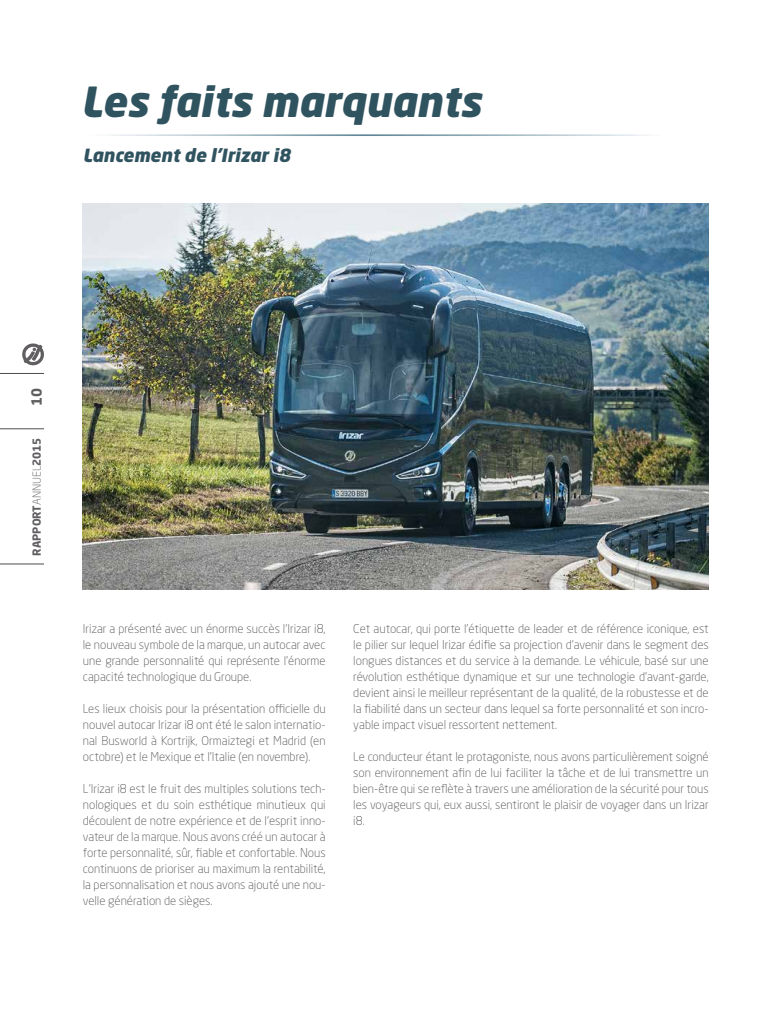
<style>
.page{position:relative;width:768px;height:1024px;background:#fff}
.page>*{position:absolute;margin:0;border:0;box-sizing:border-box;transform-origin:0 0}
.t1{font:italic 900 41px "Neo Sans Std";color:#305360}
.t2{font:italic 900 18px "Neo Sans Std";color:#305360}
.t3{font:700 14px "Neo Sans Std";color:#615e61}
.t4{font:300 12px/16px "Neo Sans Std";color:#575756;text-align:justify}
.t5{font:700 11px "Neo Sans Std";color:#615e61}
.s1{font-weight:300}
</style>
<div class="page">
<svg style="left:22px;top:343px;width:22px;height:23px"></svg>
<hr style="left:0;top:373px;width:44px;height:1px;background:#4d4d4d">
<hr style="left:0;top:428px;width:44px;height:1px;background:#4d4d4d">
<hr style="left:0;top:564px;width:44px;height:1px;background:#4d4d4d">
<img style="left:83px;top:203px;width:626px;height:387px">
<img style="left:106px;top:134px;width:539px;height:2px">
<h1 class="t1" style="left:81px;top:75px;width:402px">Les faits marquants</h1>
<h2 class="t2" style="left:83px;top:143px;width:209px">Lancement de l’Irizar i8</h2>
<p class="t3" style="left:28px;top:406px;width:20px;rotate:-90deg">10</p>
<p class="t5" style="left:30px;top:555px;width:120px;rotate:-90deg">RAPPORT<span class="s1">ANNUEL</span>2015</p>
<p class="t4" style="left:83px;top:620px;width:244px">Irizar a présenté avec un énorme succès l’Irizar i8, le nouveau symbole de la marque, un autocar avec une grande personnalité qui représente l’énorme capacité technologique du Groupe.</p>
<p class="t4" style="left:83px;top:700px;width:244px">Les lieux choisis pour la présentation officielle du nouvel autocar Irizar i8 ont été le salon internatio&shy;nal Busworld à Kortrijk, Ormaiztegi et Madrid (en octobre) et le Mexique et l’Italie (en novembre).</p>
<p class="t4" style="left:83px;top:780px;width:244px">L’Irizar i8 est le fruit des multiples solutions tech&shy;nologiques et du soin esthétique minutieux qui découlent de notre expérience et de l’esprit inno&shy;vateur de la marque. Nous avons créé un autocar à forte personnalité, sûr, fiable et confortable. Nous continuons de prioriser au maximum la rentabilité, la personnalisation et nous avons ajouté une nou&shy;velle génération de sièges.</p>
<p class="t4" style="left:353px;top:620px;width:357px">Cet autocar, qui porte l’étiquette de leader et de référence iconique, est le pilier sur lequel Irizar édifie sa projection d’avenir dans le segment des longues distances et du service à la demande. Le véhicule, basé sur une révolution esthétique dynamique et sur une technologie d’avant-garde, devient ainsi le meilleur représentant de la qualité, de la robustesse et de la fiabilité dans un secteur dans lequel sa forte personnalité et son incro&shy;yable impact visuel ressortent nettement.</p>
<p class="t4" style="left:353px;top:748px;width:357px">Le conducteur étant le protagoniste, nous avons particulièrement soigné son environnement afin de lui faciliter la tâche et de lui transmettre un bien-être qui se reflète à travers une amélioration de la sécurité pour tous les voyageurs qui, eux aussi, sentiront le plaisir de voyager dans un Irizar i8.</p>
</div>
